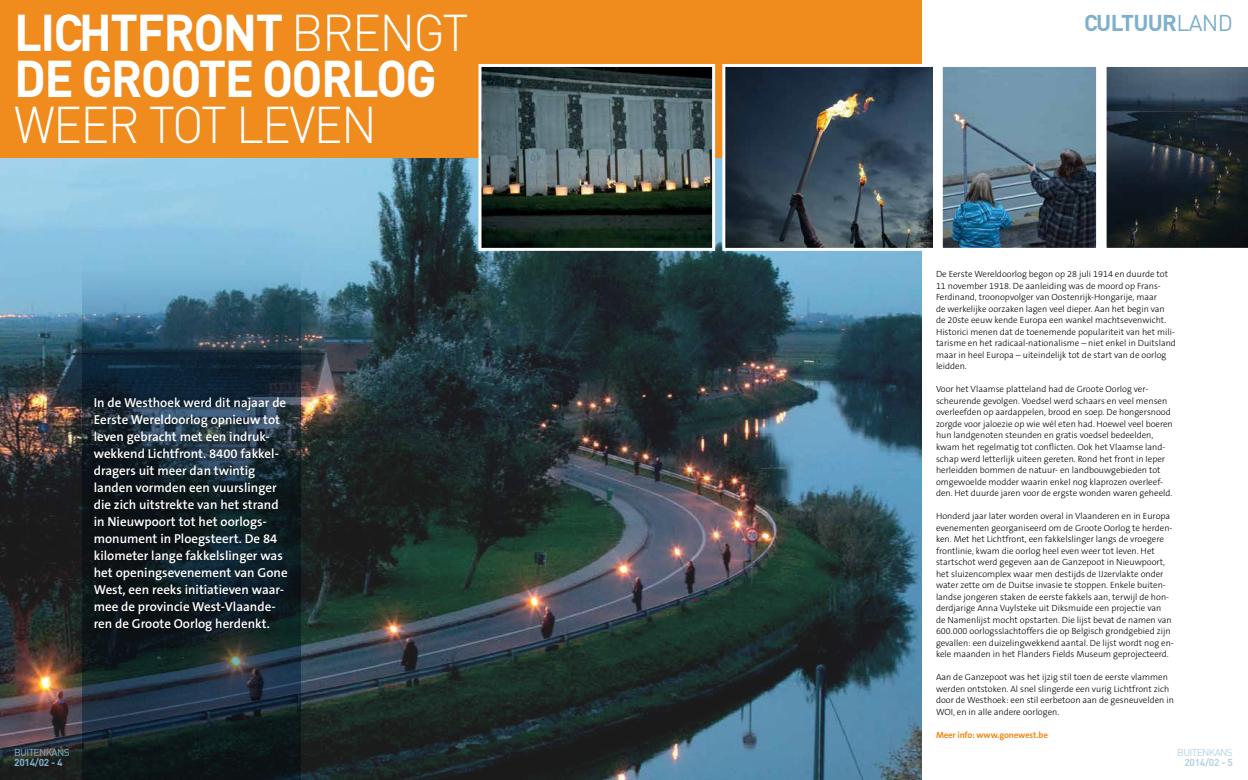
<style>
.page{position:relative;width:1248px;height:780px;background:#fff}
.page>*{position:absolute;margin:0;border:0;box-sizing:border-box;transform-origin:0 0}
.t1{font:700 51px/46px "DIN";letter-spacing:-.035em;color:#fff;scale:.95 1}
.t2{font:300 51px "DIN";letter-spacing:-.035em;color:#fff;scale:.95 1}
.t3{font:700 22.6px "DIN";letter-spacing:-.03em;color:#7eb0cc}
.t4{font:600 13px/17px "The Sans B6";color:#fff}
.t5{font:10px "DIN";letter-spacing:-.06em;color:#7eb0cc}
.t6{font:10px "DIN";letter-spacing:-.06em;color:#b8d2e3}
.t7{font:700 10px "DIN";letter-spacing:-.025em;color:#7eb0cc}
.t8{font:700 10px "DIN";letter-spacing:-.025em;color:#b8d2e3}
.t9{font:300 9px/11.5px "The Sans B3";color:#000}
.t10{font:700 9px "The Sans B7";letter-spacing:-.02em;color:#f08b1d}
.s1{font-weight:300}
.s2{font-weight:400}
</style>
<div class="page">
<img style="left:0;top:157px;width:921px;height:623px">
<div style="left:0;top:0;width:921px;height:157px;background:#f08b1d"></div>
<svg style="left:82px;top:255px;width:218px;height:525px;background:#284250"></svg>
<div style="left:88px;top:391px;width:205px;height:246px;background:#000;opacity:.4"></div>
<img style="left:726px;top:68px;width:205px;height:179px">
<div style="left:722px;top:64px;width:213px;height:187px;border:3px solid #fff"></div>
<img style="left:482px;top:68px;width:229px;height:179px">
<div style="left:478px;top:64px;width:237px;height:187px;border:3px solid #fff"></div>
<img style="left:943px;top:68px;width:151px;height:179px">
<div style="left:939px;top:64px;width:159px;height:187px;border:3px solid #fff"></div>
<svg style="left:1106px;top:67px;width:141px;height:181px;background:#273239"></svg>
<h1 class="t1" style="left:14px;top:8px;width:480px">LICHTFRONT <span class="s1">BRENGT<br></span>DE GROOTE OORLOG</h1>
<h1 class="t2" style="left:14px;top:94px;width:383px">WEER TOT LEVEN</h1>
<p class="t4" style="left:94px;top:394px;width:195px">In de Westhoek werd dit najaar de<br>Eerste Wereldoorlog opnieuw tot leven gebracht met een indruk&shy;wekkend Lichtfront. 8400 fakkel&shy;dragers uit meer dan twintig landen vormden een vuurslinger die zich uitstrekte van het strand in Nieuwpoort tot het oorlogs&shy;monument in Ploegsteert. De 84 kilometer lange fakkelslinger was het openingsevenement van Gone<br>West, een reeks initiatieven waar&shy;mee de provincie West-Vlaande&shy;ren de Groote Oorlog herdenkt.</p>
<p class="t5" style="left:14px;top:746px;width:57px">BUITENKANS</p>
<p class="t7" style="left:14px;top:755px;width:50px">2014/02 - 4</p>
<h2 class="t3" style="left:1084px;top:8px;width:150px">CULTUUR<span class="s2">LAND</span></h2>
<p class="t9" style="left:935px;top:269px;width:241px">De Eerste Wereldoorlog begon op 28 juli 1914 en duurde tot 11 november 1918. De aanleiding was de moord op Frans-Ferdinand, troonopvolger van Oostenrijk-Hongarije, maar<br>de werkelijke oorzaken lagen veel dieper. Aan het begin van de 20ste eeuw kende Europa een wankel machtsevenwicht.<br>Historici menen dat de toenemende populariteit van het mili&shy;tarisme en het radicaal-nationalisme – niet enkel in Duitsland maar in heel Europa – uiteindelijk tot de start van de oorlog leidden.</p>
<p class="t9" style="left:935px;top:384px;width:238px">Voor het Vlaamse platteland had de Groote Oorlog ver&shy;scheurende gevolgen. Voedsel werd schaars en veel mensen overleefden op aardappelen, brood en soep. De hongersnood zorgde voor jaloezie op wie wél eten had. Hoewel veel boeren hun landgenoten steunden en gratis voedsel bedeelden, kwam het regelmatig tot conflicten. Ook het Vlaamse land&shy;schap werd letterlijk uiteen gereten. Rond het front in Ieper herleidden bommen de natuur- en landbouwgebieden tot omgewoelde modder waarin enkel nog klaprozen overleef&shy;den. Het duurde jaren voor de ergste wonden waren geheeld.</p>
<p class="t9" style="left:935px;top:510px;width:239px">Honderd jaar later worden overal in Vlaanderen en in Europa evenementen georganiseerd om de Groote Oorlog te herden&shy;ken. Met het Lichtfront, een fakkelslinger langs de vroegere frontlinie, kwam die oorlog heel even weer tot leven. Het startschot werd gegeven aan de Ganzepoot in Nieuwpoort, het sluizencomplex waar men destijds de IJzervlakte onder water zette om de Duitse invasie te stoppen. Enkele buiten&shy;landse jongeren staken de eerste fakkels aan, terwijl de hon&shy;derdjarige Anna Vuylsteke uit Diksmuide een projectie van<br>de Namenlijst mocht opstarten. Die lijst bevat de namen van 600.000 oorlogsslachtoffers die op Belgisch grondgebied zijn gevallen: een duizelingwekkend aantal. De lijst wordt nog en&shy;kele maanden in het Flanders Fields Museum geprojecteerd.</p>
<p class="t9" style="left:935px;top:671px;width:239px">Aan de Ganzepoot was het ijzig stil toen de eerste vlammen werden ontstoken. Al snel slingerde een vurig Lichtfront zich door de Westhoek: een stil eerbetoon aan de gesneuvelden in WOI, en in alle andere oorlogen.</p>
<p class="t10" style="left:935px;top:730px;width:114px">Meer info: www.gonewest.be</p>
<p class="t6" style="left:1177px;top:746px;width:57px">BUITENKANS</p>
<p class="t8" style="left:1184px;top:755px;width:50px">2014/02 - 5</p>
</div>
